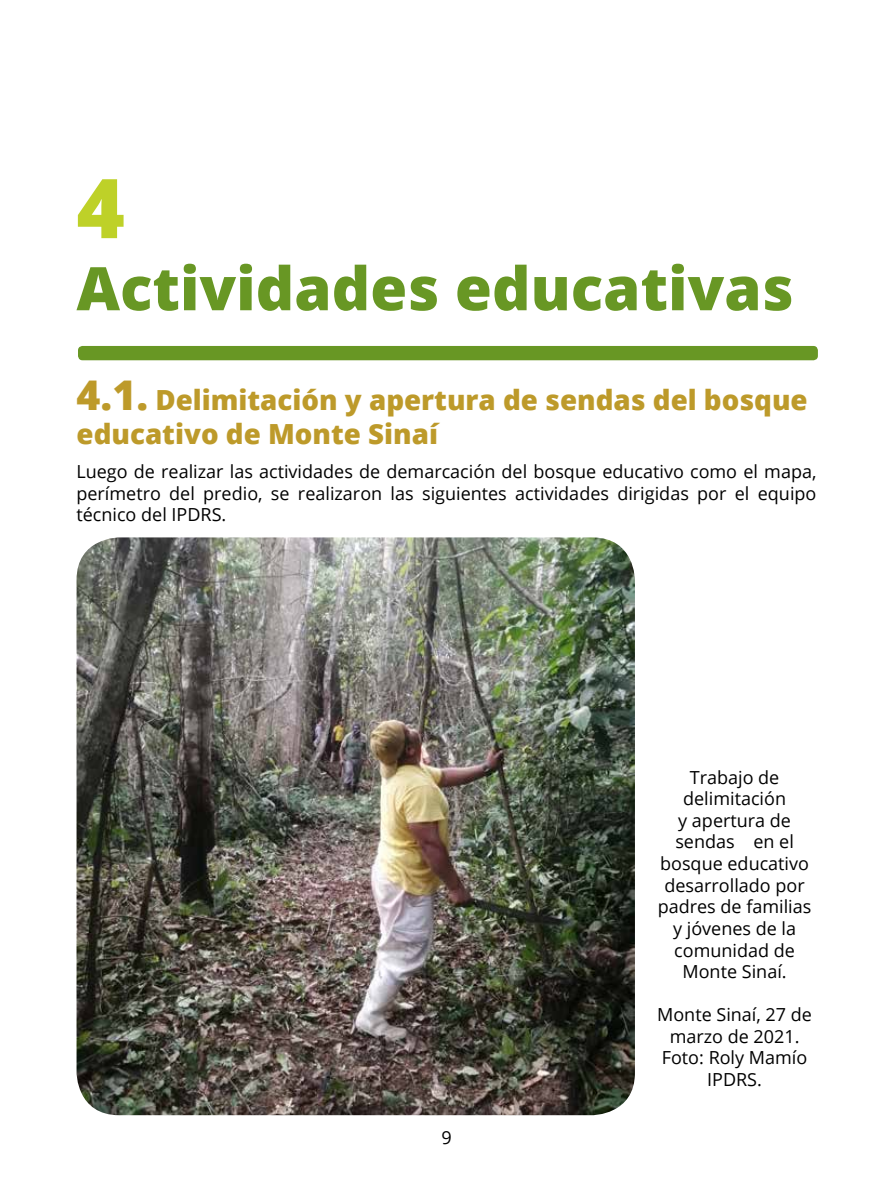
<style>
.page{position:relative;width:893px;height:1191px;background:#fff}
.page>*{position:absolute;margin:0;border:0;box-sizing:border-box;transform-origin:0 0}
.t1{font:800 82.5px "Open Sans";color:#bed128}
.t2{font:800 60px "Open Sans";color:#689724}
.t3{font:800 27.75px/34.3px "Open Sans";color:#bd9a2a}
.t4{font:18px/21.6px "Open Sans";color:#000;text-align:center}
.s1{font-size:40.95px}
</style>
<div class="page">
<div style="left:78px;top:346px;width:740px;height:14px;background:#689724;border-radius:5px"></div>
<img style="left:77px;top:537px;width:558px;height:578px">
<h1 class="t1" style="left:76px;top:145px;width:50px">4</h1>
<h2 class="t2" style="left:76px;top:243px;width:719px">Actividades educativas</h2>
<h3 class="t3" style="left:77px;top:381px;width:733px"><span class="s1">4.1.</span> Delimitación y apertura de sendas del bosque educativo de Monte Sinaí</h3>
<p class="t4" style="left:76px;top:460px;width:741px;text-align:justify">Luego de realizar las actividades de demarcación del bosque educativo como el mapa, perímetro del predio, se realizaron las siguientes actividades dirigidas por el equipo técnico del IPDRS.</p>
<p class="t4" style="left:441px;top:1126px;width:12px">9</p>
<p class="t4" style="left:658px;top:766px;width:155px">Trabajo de delimitación<br>y apertura de sendas en el bosque educativo desarrollado por padres de familias y jóvenes de la comunidad de<br>Monte Sinaí.</p>
<p class="t4" style="left:657px;top:1003px;width:156px">Monte Sinaí, 27 de marzo de 2021.<br>Foto: Roly Mamío<br>IPDRS.</p>
</div>
